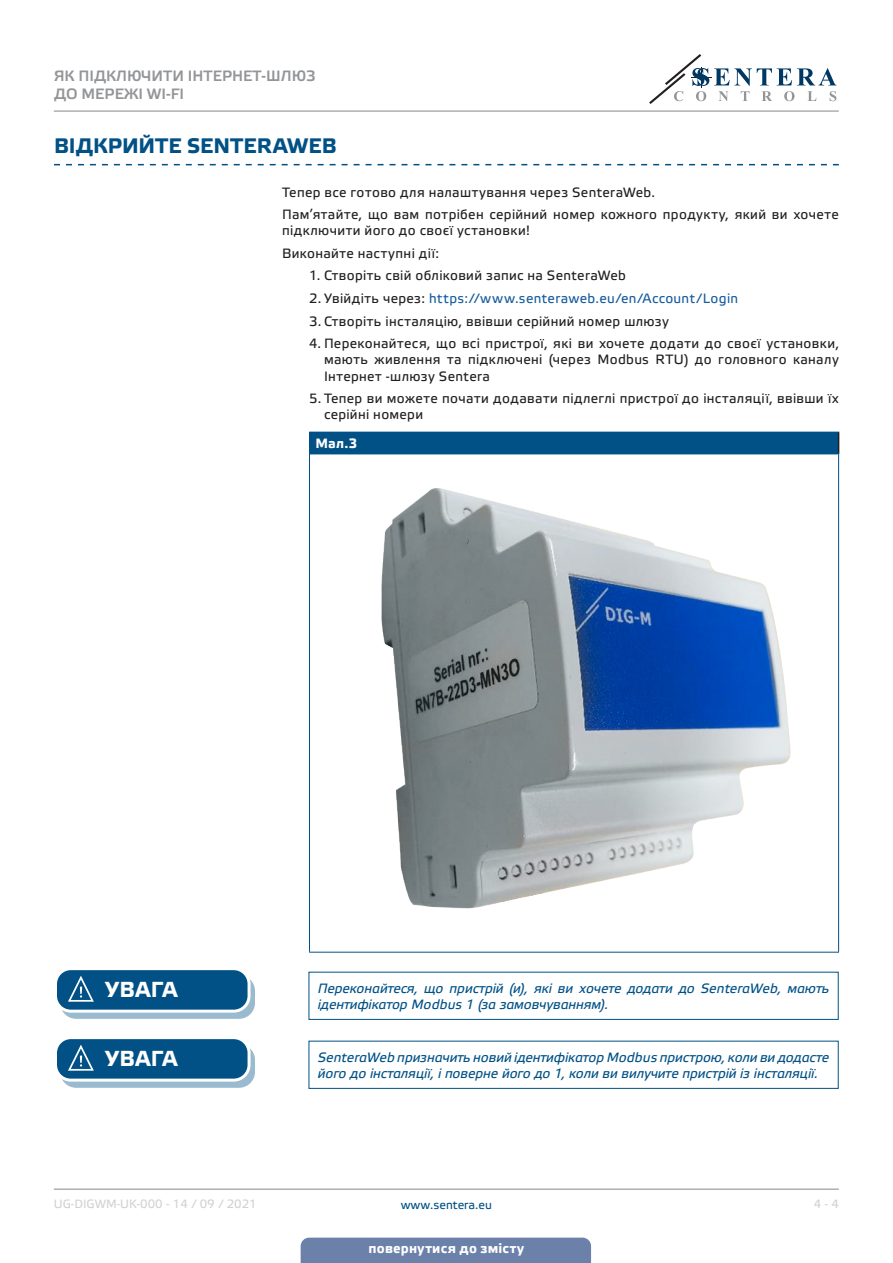
<style>
.page{position:relative;width:893px;height:1263px;background:#fff}
.page>*{position:absolute;margin:0;border:0;box-sizing:border-box;transform-origin:0 0}
.t1{font:700 21.75px "Etelka Text Pro";letter-spacing:.015em;color:#fff}
.t2{font:700 21px "Etelka Text Pro";letter-spacing:.005em;color:#015186}
.t3{font:15px/18px "Etelka Medium Pro";color:#939598}
.Bullet_list{font:13.5px/16.2px "Etelka Text Pro";letter-spacing:.025em;color:#231f20}
.attention{font:italic 13.5px/16.2px "Etelka Text Pro";letter-spacing:-.005em;color:#015186}
.t4{font:13.5px "Etelka Text Pro";letter-spacing:.025em;color:#175d9e}
.table_text{font:700 13.5px "Etelka Text Pro";letter-spacing:.015em;color:#fff}
.t5{font:12px "Etelka Text Pro";color:#d1d2d4}
.t6{font:12px "Etelka Text Pro";color:#015186}
.s1{color:#231f20}
</style>
<div class="page">
<hr style="left:54px;top:111px;width:785px;height:1px;background:#939598">
<hr style="left:54px;top:1188px;width:785px;height:2px;background:#939598">
<svg style="left:649px;top:54px;width:187px;height:50px"></svg>
<div style="left:301px;top:1237px;width:290px;height:26px;background:#6c81aa"></div>
<svg style="left:54px;top:164px;width:785px;height:1px"></svg>
<div style="left:309px;top:432px;width:530px;height:22px;background:#015186"></div>
<svg style="left:838px;top:433px;width:1px;height:20px"></svg>
<hr style="left:838px;top:454px;width:1px;height:498px;background:#015186">
<hr style="left:309px;top:454px;width:1px;height:498px;background:#015186">
<hr style="left:309px;top:952px;width:530px;height:1px;background:#015186">
<img style="left:381px;top:472px;width:459px;height:445px">
<div style="left:61px;top:976px;width:193px;height:42px;background:#9abacf;border-radius:15px"></div>
<div style="left:60px;top:975px;width:195px;height:44px;border:1px solid #015186;border-radius:15px"></div>
<div style="left:56px;top:969px;width:193px;height:42px;background:#015186;border-radius:15px"></div>
<div style="left:54px;top:967px;width:197px;height:46px;border:3px solid #fff;border-radius:15px"></div>
<svg style="left:67px;top:975px;width:37px;height:37px"></svg>
<div style="left:309px;top:972px;width:530px;height:48px;border:1px solid #015186"></div>
<svg style="left:61px;top:1045px;width:193px;height:42px"></svg>
<div style="left:60px;top:1044px;width:195px;height:44px;border:1px solid #015186;border-radius:15px"></div>
<div style="left:56px;top:1038px;width:193px;height:42px;background:#015186;border-radius:15px"></div>
<div style="left:54px;top:1036px;width:197px;height:45px;border:3px solid #fff;border-radius:15px"></div>
<svg style="left:67px;top:1044px;width:37px;height:37px"></svg>
<div style="left:309px;top:1041px;width:530px;height:48px;border:1px solid #015186"></div>
<p class="t3" style="left:54px;top:67px;width:263px">ЯК ПІДКЛЮЧИТИ ІНТЕРНЕТ-ШЛЮЗ<br>ДО МЕРЕЖІ WI-FI</p>
<p class="t2" style="left:54px;top:134px;width:285px">ВІДКРИЙТЕ SENTERAWEB</p>
<p class="Bullet_list" style="left:282px;top:185px;width:375px">Тепер все готово для налаштування через SenteraWeb.</p>
<p class="Bullet_list" style="left:282px;top:207px;width:558px">Пам’ятайте, що вам потрібен серійний номер кожного продукту, який ви хочете підключити його до своєї установки!</p>
<p class="Bullet_list" style="left:282px;top:246px;width:158px">Виконайте наступні дії:</p>
<p class="Bullet_list" style="left:309px;top:268px;width:318px">1. Створіть свій обліковий запис на SenteraWeb</p>
<p class="t4" style="left:309px;top:291px;width:431px"><span class="s1">2. Увійдіть через:</span> https://www.senteraweb.eu/en/Account/Login</p>
<p class="Bullet_list" style="left:309px;top:314px;width:361px">3. Створіть інсталяцію, ввівши серійний номер шлюзу</p>
<p class="Bullet_list" style="left:324px;top:336px;width:516px;text-align:justify;text-indent:-15px">4. Переконайтеся, що всі пристрої, які ви хочете додати до своєї установки, мають живлення та підключені (через Modbus RTU) до головного каналу Інтернет -шлюзу Sentera</p>
<p class="Bullet_list" style="left:324px;top:391px;width:516px;text-indent:-15px">5. Тепер ви можете почати додавати підлеглі пристрої до інсталяції, ввівши їх серійні номери</p>
<p class="table_text" style="left:315px;top:436px;width:43px">Мал.3</p>
<p class="t1" style="left:105px;top:978px;width:74px">УВАГА</p>
<p class="attention" style="left:318px;top:980px;width:513px">Переконайтеся, що пристрій (и), які ви хочете додати до SenteraWeb, мають ідентифікатор Modbus 1 (за замовчуванням).</p>
<p class="t1" style="left:105px;top:1047px;width:74px">УВАГА</p>
<p class="attention" style="left:318px;top:1049px;width:513px">SenteraWeb призначить новий ідентифікатор Modbus пристрою, коли ви додасте його до інсталяції, і поверне його до 1, коли ви вилучите пристрій із інсталяції.</p>
<p class="t5" style="left:54px;top:1197px;width:204px">UG-DIGWM-UK-000 - 14 / 09 / 2021</p>
<p class="t6" style="left:401px;top:1198px;width:93px">www.sentera.eu</p>
<p class="t5" style="left:814px;top:1197px;width:26px">4 - 4</p>
<p class="table_text" style="left:369px;top:1240px;width:157px">повернутися до змісту</p>
</div>
